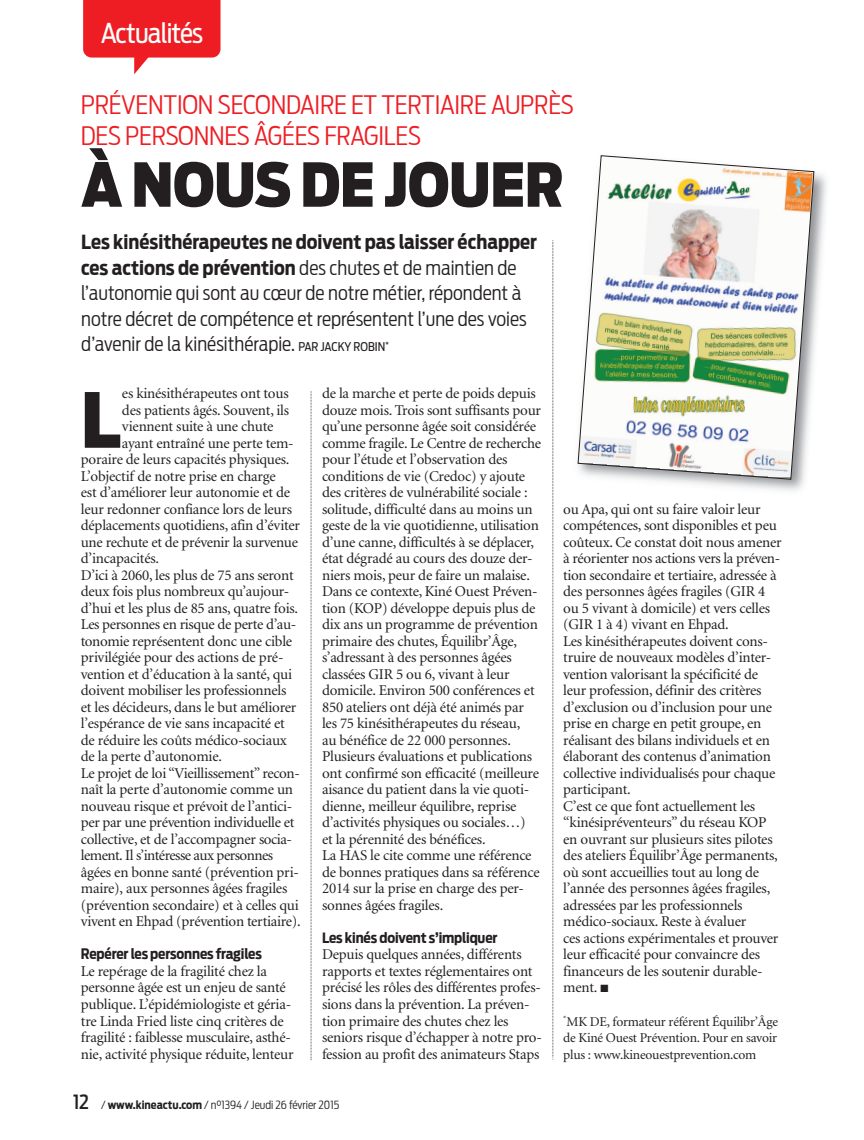
<style>
.page{position:relative;width:864px;height:1140px;background:#fff}
.page>*{position:absolute;margin:0;border:0;box-sizing:border-box;transform-origin:0 0}
.t1{font:900 75.15px "Antenna Cond";color:#231f20}
.t2{font:900 60px "Antenna Cond";letter-spacing:-.01em;color:#231f20}
.t3{font:27px "Antenna Cond";letter-spacing:-.03em;color:#fff}
.t4{font:300 25.5px/30.6px "Antenna Cond";letter-spacing:-.01em;color:#ee1d23}
.t5{font:300 19.5px/25.5px "Antenna Cond";color:#231f20}
.t6{font:15px/16.5px "Minion";letter-spacing:-.015em;color:#231f20}
.t7{font:15px "Minion";letter-spacing:-.035em;color:#231f20}
.t8{font:700 14.25px "Antenna Cond";letter-spacing:-.01em;color:#231f20}
.t9{font:13.5px/16.5px "Minion";letter-spacing:-.015em;color:#231f20;text-align:justify}
.t10{font:300 11.25px "Antenna Cond";color:#231f20}
.s1{font-weight:700}
.s2{font-weight:400;font-size:12px}
.s3{font-weight:500;font-size:19.5px}
</style>
<div class="page">
<svg style="left:83px;top:0;width:137px;height:74px"></svg>
<svg style="left:310px;top:391px;width:1px;height:669px"></svg>
<svg style="left:552px;top:240px;width:1px;height:819px"></svg>
<img style="left:650px;top:171px;width:177px;height:320px">
<img style="left:577px;top:155px;width:237px;height:325px">
<h3 class="t3" style="left:101px;top:22px;width:104px">Actualités</h3>
<h3 class="t4" style="left:81px;top:91px;width:494px">PRÉVENTION SECONDAIRE ET TERTIAIRE AUPRÈS<br>DES PERSONNES ÂGÉES FRAGILES</h3>
<h2 class="t2" style="left:81px;top:151px;width:484px">À NOUS DE JOUER</h2>
<p class="t5" style="left:81px;top:230px;width:457px"><span class="s1">Les kinésithérapeutes ne doivent pas laisser échapper ces actions de prévention</span> des chutes et de maintien de l’autonomie qui sont au cœur de notre métier, répondent à notre décret de compétence et représentent l’une des voies d’avenir de la kinésithérapie. <span class="s2">PAR JACKY ROBIN</span><sup>*</sup></p>
<h1 class="t1" style="left:81px;top:378px;width:41px">L</h1>
<p class="t6" style="left:122px;top:386px;width:168px">es kinésithérapeutes ont tous</p>
<p class="t6" style="left:122px;top:403px;width:169px">des patients âgés. Souvent, ils</p>
<p class="t6" style="left:122px;top:419px;width:153px">viennent suite à une chute</p>
<p class="t6" style="left:122px;top:436px;width:173px">ayant entraîné une perte tem-</p>
<p class="t6" style="left:81px;top:452px;width:210px">poraire de leurs capacités physiques.</p>
<p class="t6" style="left:81px;top:469px;width:196px">L’objectif de notre prise en charge</p>
<p class="t6" style="left:81px;top:485px;width:211px">est d’améliorer leur autonomie et de</p>
<p class="t6" style="left:81px;top:502px;width:213px">leur redonner confiance lors de leurs</p>
<p class="t6" style="left:81px;top:518px;width:220px">déplacements quotidiens, afin d’éviter</p>
<p class="t6" style="left:81px;top:535px;width:219px">une rechute et de prévenir la survenue</p>
<p class="t6" style="left:81px;top:551px;width:80px">d’incapacités.</p>
<p class="t6" style="left:81px;top:568px;width:214px">D’ici à 2060, les plus de 75 ans seront</p>
<p class="t6" style="left:81px;top:584px;width:210px">deux fois plus nombreux qu’aujour-</p>
<p class="t6" style="left:81px;top:601px;width:219px">d’hui et les plus de 85 ans, quatre fois.</p>
<p class="t6" style="left:81px;top:617px;width:217px">Les personnes en risque de perte d’au-</p>
<p class="t6" style="left:81px;top:634px;width:213px">tonomie représentent donc une cible</p>
<p class="t6" style="left:81px;top:650px;width:204px">privilégiée pour des actions de pré-</p>
<p class="t6" style="left:81px;top:667px;width:212px">vention et d’éducation à la santé, qui</p>
<p class="t6" style="left:81px;top:683px;width:207px">doivent mobiliser les professionnels</p>
<p class="t6" style="left:81px;top:700px;width:217px">et les décideurs, dans le but améliorer</p>
<p class="t6" style="left:81px;top:716px;width:205px">l’espérance de vie sans incapacité et</p>
<p class="t6" style="left:81px;top:733px;width:207px">de réduire les coûts médico-sociaux</p>
<p class="t6" style="left:81px;top:749px;width:143px">de la perte d’autonomie.</p>
<p class="t6" style="left:81px;top:766px;width:220px">Le projet de loi “Vieillissement” recon-</p>
<p class="t6" style="left:81px;top:782px;width:214px">naît la perte d’autonomie comme un</p>
<p class="t6" style="left:81px;top:799px;width:213px">nouveau risque et prévoit de l’antici-</p>
<p class="t6" style="left:81px;top:815px;width:215px">per par une prévention individuelle et</p>
<p class="t6" style="left:81px;top:832px;width:212px">collective, et de l’accompagner socia-</p>
<p class="t7" style="left:81px;top:849px;width:194px">lement. Il s’intéresse aux personnes</p>
<p class="t6" style="left:81px;top:865px;width:219px">âgées en bonne santé (prévention pri-</p>
<p class="t6" style="left:81px;top:881px;width:208px">maire), aux personnes âgées fragiles</p>
<p class="t6" style="left:81px;top:898px;width:219px">(prévention secondaire) et à celles qui</p>
<p class="t6" style="left:81px;top:914px;width:221px">vivent en Ehpad (prévention tertiaire).</p>
<p class="t8" style="left:81px;top:948px;width:182px">Repérer les personnes fragiles</p>
<p class="t6" style="left:81px;top:964px;width:214px">Le repérage de la fragilité chez la personne âgée est un enjeu de santé publique. L’épidémiologiste et géria&shy;tre Linda Fried liste cinq critères de fragilité : faiblesse musculaire, asthé&shy;nie, activité physique réduite, lenteur</p>
<p class="t6" style="left:322px;top:386px;width:220px">de la marche et perte de poids depuis douze mois. Trois sont suffisants pour qu’une personne âgée soit considérée comme fragile. Le Centre de recherche pour l’étude et l’observation des conditions de vie (Credoc) y ajoute des critères de vulnérabilité sociale : solitude, difficulté dans au moins un geste de la vie quotidienne, utilisation d’une canne, difficultés à se déplacer, état dégradé au cours des douze der&shy;niers mois, peur de faire un malaise.<br>Dans ce contexte, Kiné Ouest Préven&shy;tion (KOP) développe depuis plus de dix ans un programme de prévention primaire des chutes, Équilibr’Âge, s’adressant à des personnes âgées classées GIR 5 ou 6, vivant à leur domicile. Environ 500 conférences et 850 ateliers ont déjà été animés par les 75 kinésithérapeutes du réseau,<br>au bénéfice de 22 000 personnes.<br>Plusieurs évaluations et publications ont confirmé son efficacité (meilleure aisance du patient dans la vie quoti&shy;dienne, meilleur équilibre, reprise d’activités physiques ou sociales…)<br>et la pérennité des bénéfices.<br>La HAS le cite comme une référence de bonnes pratiques dans sa référence 2014 sur la prise en charge des per&shy;sonnes âgées fragiles.</p>
<p class="t8" style="left:322px;top:931px;width:177px">Les kinés doivent s’impliquer</p>
<p class="t6" style="left:322px;top:947px;width:221px">Depuis quelques années, différents rapports et textes réglementaires ont précisé les rôles des différentes profes&shy;sions dans la prévention. La préven&shy;tion primaire des chutes chez les seniors risque d’échapper à notre pro&shy;fession au profit des animateurs Staps</p>
<p class="t10" style="left:73px;top:1100px;width:268px"><span class="s3">12</span> / <span class="s1">www.kineactu.com</span> / n°1394 / Jeudi 26 février 2015</p>
<p class="t6" style="left:563px;top:502px;width:220px">ou Apa, qui ont su faire valoir leur compétences, sont disponibles et peu coûteux. Ce constat doit nous amener à réorienter nos actions vers la préven&shy;tion secondaire et tertiaire, adressée à des personnes âgées fragiles (GIR 4 ou 5 vivant à domicile) et vers celles (GIR 1 à 4) vivant en Ehpad.<br>Les kinésithérapeutes doivent cons&shy;truire de nouveaux modèles d’inter&shy;vention valorisant la spécificité de leur profession, définir des critères d’exclusion ou d’inclusion pour une prise en charge en petit groupe, en réalisant des bilans individuels et en élaborant des contenus d’animation collective individualisés pour chaque participant.<br>C’est ce que font actuellement les “kinésipréventeurs” du réseau KOP en ouvrant sur plusieurs sites pilotes des ateliers Équilibr’Âge permanents, où sont accueillies tout au long de l’année des personnes âgées fragiles, adressées par les professionnels médico-sociaux. Reste à évaluer<br>ces actions expérimentales et prouver leur efficacité pour convaincre des financeurs de les soutenir durable&shy;ment. ■</p>
<p class="t9" style="left:563px;top:1014px;width:216px"><sup>*</sup>MK DE, formateur référent Équilibr’Âge de Kiné Ouest Prévention. Pour en savoir plus : www.kineouestprevention.com</p>
</div>
